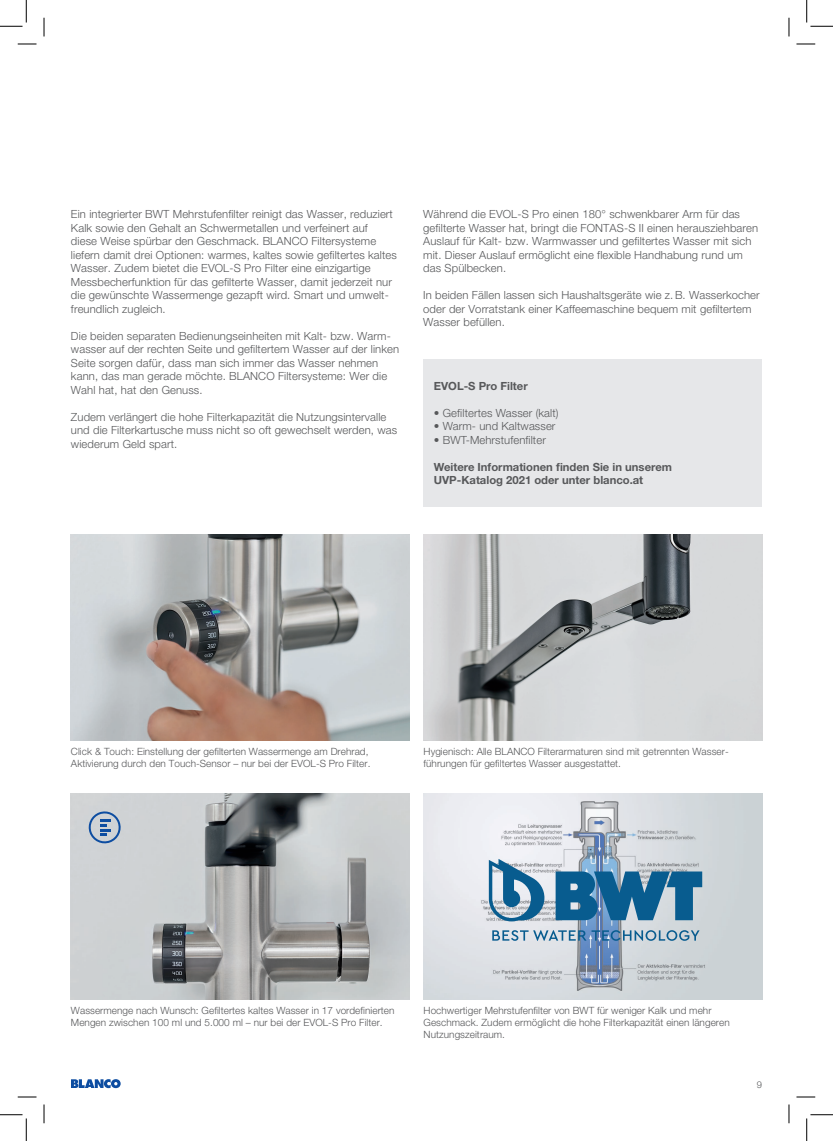
<style>
.page{position:relative;width:833px;height:1141px;background:#fff}
.page>*{position:absolute;margin:0;border:0;box-sizing:border-box;transform-origin:0 0}
.t1{font:300 11.25px/13.5px "Helvetica Neue LT Pro";letter-spacing:.01em;color:#57585a}
.t2{font:700 11.25px/13.5px "Helvetica Neue LT Pro";color:#57585a}
.t3{font:300 10px/12px "Helvetica Neue LT Pro";letter-spacing:.005em;color:#57585a}
.t4{font:300 9.38px "Helvetica Neue LT Pro";color:#57585a}
</style>
<div class="page">
<svg style="left:71px;top:1079px;width:50px;height:8px"></svg>
<img style="left:71px;top:535px;width:338px;height:205px">
<img style="left:423px;top:535px;width:338px;height:205px">
<img style="left:423px;top:793px;width:338px;height:206px">
<svg style="left:492px;top:930px;width:207px;height:10px;background:#86a8c2"></svg>
<svg style="left:555px;top:871px;width:146px;height:49px;background:#3778a1"></svg>
<svg style="left:488px;top:858px;width:56px;height:63px;background:#7ea4bd"></svg>
<img style="left:71px;top:793px;width:338px;height:206px">
<svg style="left:89px;top:811px;width:32px;height:32px"></svg>
<div style="left:423px;top:359px;width:338px;height:147px;background:#e6e7e9"></div>
<svg style="left:18px;top:43px;width:18px;height:2px"></svg>
<svg style="left:796px;top:43px;width:18px;height:2px"></svg>
<svg style="left:18px;top:1096px;width:18px;height:1px"></svg>
<svg style="left:796px;top:1096px;width:18px;height:1px"></svg>
<svg style="left:43px;top:18px;width:2px;height:18px"></svg>
<svg style="left:43px;top:1104px;width:2px;height:19px"></svg>
<svg style="left:788px;top:18px;width:1px;height:18px"></svg>
<svg style="left:788px;top:1104px;width:1px;height:19px"></svg>
<svg style="left:0;top:0;width:27px;height:27px"></svg>
<svg style="left:0;top:1114px;width:27px;height:26px"></svg>
<svg style="left:806px;top:0;width:26px;height:27px"></svg>
<svg style="left:806px;top:1114px;width:26px;height:26px"></svg>
<p class="t1" style="left:71px;top:207px;width:327px">Ein integrierter BWT Mehrstufenfilter reinigt das Wasser, reduziert Kalk sowie den Gehalt an Schwermetallen und verfeinert auf<br>diese Weise spürbar den Geschmack. BLANCO Filtersysteme liefern damit drei Optionen: warmes, kaltes sowie gefiltertes kaltes Wasser. Zudem bietet die EVOL-S Pro Filter eine einzigartige Messbecherfunktion für das gefilterte Wasser, damit jederzeit nur die gewünschte Wassermenge gezapft wird. Smart und umwelt&shy;freundlich zugleich.</p>
<p class="t1" style="left:71px;top:328px;width:329px">Die beiden separaten Bedienungseinheiten mit Kalt- bzw. Warm&shy;wasser auf der rechten Seite und gefiltertem Wasser auf der linken Seite sorgen dafür, dass man sich immer das Wasser nehmen kann, das man gerade möchte. BLANCO Filtersysteme: Wer die Wahl hat, hat den Genuss.</p>
<p class="t1" style="left:71px;top:409px;width:327px">Zudem verlängert die hohe Filterkapazität die Nutzungsintervalle und die Filterkartusche muss nicht so oft gewechselt werden, was wiederum Geld spart.</p>
<p class="t1" style="left:423px;top:207px;width:336px">Während die EVOL-S Pro einen 180° schwenkbarer Arm für das gefilterte Wasser hat, bringt die FONTAS-S II einen herausziehbaren Auslauf für Kalt- bzw. Warmwasser und gefiltertes Wasser mit sich mit. Dieser Auslauf ermöglicht eine flexible Handhabung rund um das Spülbecken.</p>
<p class="t1" style="left:423px;top:288px;width:338px">In beiden Fällen lassen sich Haushaltsgeräte wie z.B. Wasserkocher oder der Vorratstank einer Kaffeemaschine bequem mit gefiltertem<br>Wasser befüllen.</p>
<p class="t2" style="left:433px;top:378px;width:95px">EVOL-S Pro Filter</p>
<p class="t1" style="left:433px;top:405px;width:126px">• Gefiltertes Wasser (kalt)</p>
<p class="t1" style="left:433px;top:419px;width:123px">• Warm- und Kaltwasser</p>
<p class="t1" style="left:433px;top:432px;width:113px">• BWT-Mehrstufenfilter</p>
<p class="t2" style="left:433px;top:459px;width:239px">Weitere Informationen finden Sie in unserem<br>UVP-Katalog 2021 oder unter blanco.at</p>
<p class="t3" style="left:71px;top:745px;width:301px">Click &amp; Touch: Einstellung der gefilterten Wassermenge am Drehrad,<br>Aktivierung durch den Touch-Sensor – nur bei der EVOL-S Pro Filter.</p>
<p class="t3" style="left:423px;top:745px;width:306px">Hygienisch: Alle BLANCO Filterarmaturen sind mit getrennten Wasser&shy;führungen für gefiltertes Wasser ausgestattet.</p>
<p class="t3" style="left:71px;top:1003px;width:325px">Wassermenge nach Wunsch: Gefiltertes kaltes Wasser in 17 vordefinierten<br>Mengen zwischen 100 ml und 5.000 ml – nur bei der EVOL-S Pro Filter.</p>
<p class="t3" style="left:423px;top:1003px;width:307px">Hochwertiger Mehrstufenfilter von BWT für weniger Kalk und mehr<br>Geschmack. Zudem ermöglicht die hohe Filterkapazität einen längeren<br>Nutzungszeitraum.</p>
<p class="t4" style="left:756px;top:1078px;width:7px">9</p>
</div>
